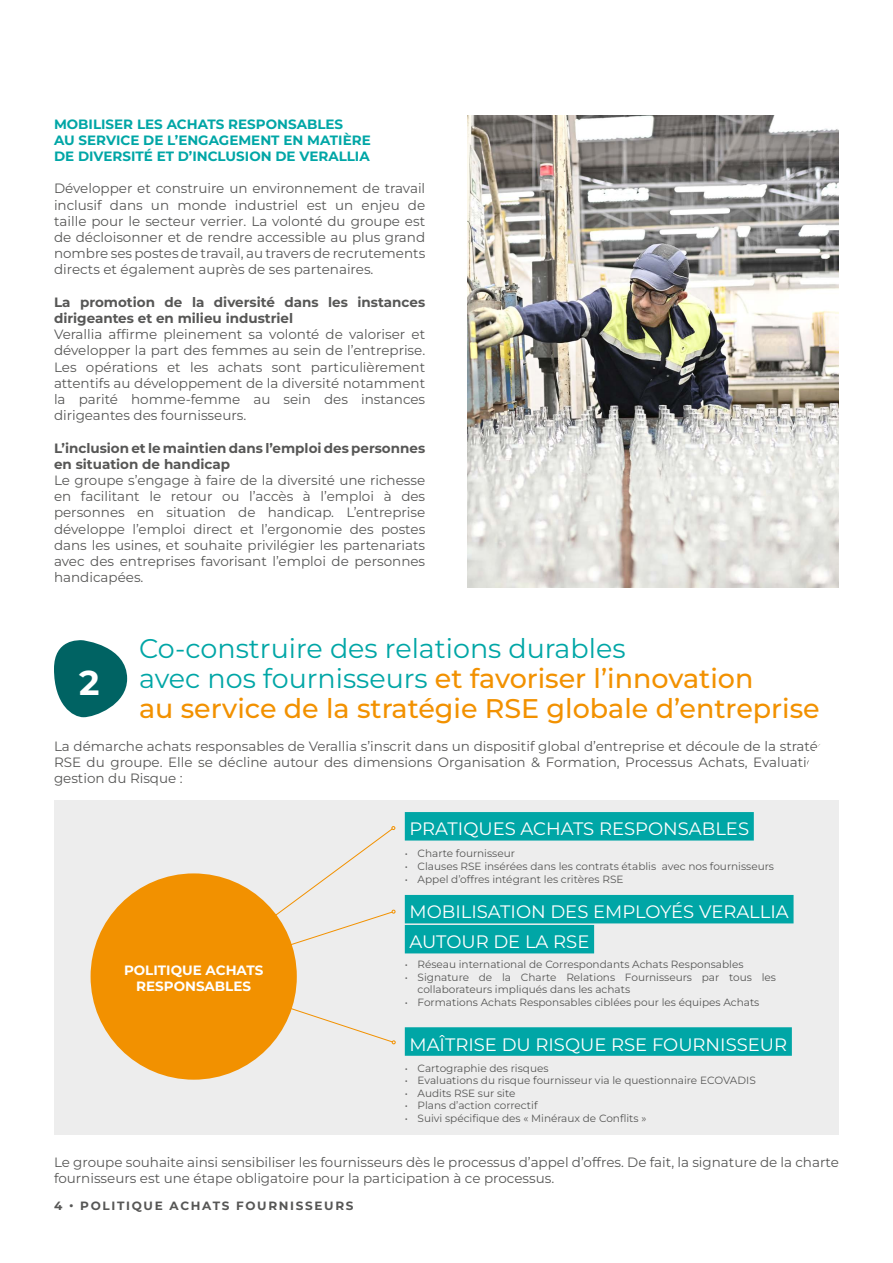
<style>
.page{position:relative;width:893px;height:1263px;background:#fff}
.page>*{position:absolute;margin:0;border:0;box-sizing:border-box;transform-origin:0 0}
.t1{font:700 34.5px "Montserrat";color:#fff}
.t2{font:500 27px/30px "Montserrat";color:#f29100}
.t3{font:18px/30px "Montserrat";color:#fff}
.t4{font:13.5px/16.2px "Montserrat";color:#575756;text-align:justify}
.t5{font:700 13.5px/16.2px "Montserrat";color:#575756}
.t6{font:700 13.5px/16.2px "Montserrat";color:#00a6a6}
.t7{font:700 13.5px/16.2px "Montserrat";color:#fff;text-align:center}
.t8{font:700 12px "Montserrat";letter-spacing:.14em;color:#575756}
.t9{font:10.5px/12.6px "Montserrat";color:#575756}
.s1{font-weight:400;color:#00a6a6}
</style>
<div class="page">
<svg style="left:54px;top:640px;width:73px;height:77px"></svg>
<img style="left:468px;top:116px;width:371px;height:471px">
<div style="left:54px;top:800px;width:785px;height:335px;background:#ededed"></div>
<div style="left:91px;top:873px;width:206px;height:207px;background:#f29100;border-radius:50%"></div>
<svg style="left:193px;top:826px;width:203px;height:218px"></svg>
<div style="left:405px;top:812px;width:349px;height:28px;background:#00a6a6"></div>
<div style="left:405px;top:895px;width:388px;height:28px;background:#00a6a6"></div>
<div style="left:405px;top:925px;width:189px;height:28px;background:#00a6a6"></div>
<div style="left:405px;top:1027px;width:387px;height:29px;background:#00a6a6"></div>
<p class="t6" style="left:54px;top:115px;width:318px">MOBILISER LES ACHATS RESPONSABLES<br>AU SERVICE DE L’ENGAGEMENT EN MATIÈRE<br>DE DIVERSITÉ ET D’INCLUSION DE VERALLIA</p>
<p class="t4" style="left:54px;top:180px;width:373px">Développer et construire un environnement de travail inclusif dans un monde industriel est un enjeu de taille pour le secteur verrier. La volonté du groupe est de décloisonner et de rendre accessible au plus grand nombre ses postes de travail, au travers de recrutements directs et également auprès de ses partenaires.</p>
<p class="t5" style="left:54px;top:294px;width:373px">La promotion de la diversité dans les instances dirigeantes et en milieu industriel</p>
<p class="t4" style="left:54px;top:326px;width:373px">Verallia affirme pleinement sa volonté de valoriser et développer la part des femmes au sein de l’entreprise.<br>Les opérations et les achats sont particulièrement attentifs au développement de la diversité notamment la parité homme-femme au sein des instances dirigeantes des fournisseurs.</p>
<p class="t5" style="left:54px;top:439px;width:373px">L’inclusion et le maintien dans l’emploi des personnes en situation de handicap</p>
<p class="t4" style="left:54px;top:472px;width:373px">Le groupe s’engage à faire de la diversité une richesse en facilitant le retour ou l’accès à l’emploi à des personnes en situation de handicap. L’entreprise développe l’emploi direct et l’ergonomie des postes dans les usines, et souhaite privilégier les partenariats avec des entreprises favorisant l’emploi de personnes handicapées.</p>
<h1 class="t1" style="left:79px;top:660px;width:22px">2</h1>
<h2 class="t2" style="left:139px;top:632px;width:682px"><span class="s1">Co-construire des relations durables<br>avec nos fournisseurs</span> et favoriser l’innovation<br>au service de la stratégie RSE globale d’entreprise</h2>
<p class="t4" style="left:54px;top:738px;width:786px">La démarche achats responsables de Verallia s’inscrit dans un dispositif global d’entreprise et découle de la stratégie RSE du groupe. Elle se décline autour des dimensions Organisation &amp; Formation, Processus Achats, Evaluation &amp; gestion du Risque :</p>
<h3 class="t3" style="left:410px;top:813px;width:341px">PRATIQUES ACHATS RESPONSABLES</h3>
<p class="t9" style="left:405px;top:847px;width:112px">• Charte fournisseur</p>
<p class="t9" style="left:405px;top:860px;width:371px">• Clauses RSE insérées dans les contrats établis avec nos fournisseurs</p>
<p class="t9" style="left:405px;top:872px;width:220px">• Appel d’offres intégrant les critères RSE</p>
<p class="t7" style="left:124px;top:962px;width:141px">POLITIQUE ACHATS<br>RESPONSABLES</p>
<h3 class="t3" style="left:410px;top:896px;width:381px">MOBILISATION DES EMPLOYÉS VERALLIA<br>AUTOUR DE LA RSE</h3>
<p class="t9" style="left:405px;top:958px;width:340px">• Réseau international de Correspondants Achats Responsables</p>
<p class="t9" style="left:418px;top:970px;width:360px;text-indent:-13px">• Signature de la Charte Relations Fournisseurs par tous les collaborateurs impliqués dans les achats</p>
<p class="t9" style="left:405px;top:995px;width:356px">• Formations Achats Responsables ciblées pour les équipes Achats</p>
<h3 class="t3" style="left:410px;top:1029px;width:379px">MAÎTRISE DU RISQUE RSE FOURNISSEUR</h3>
<p class="t9" style="left:405px;top:1061px;width:145px">• Cartographie des risques</p>
<p class="t9" style="left:405px;top:1074px;width:352px">• Evaluations du risque fournisseur via le questionnaire ECOVADIS</p>
<p class="t9" style="left:405px;top:1086px;width:112px">• Audits RSE sur site</p>
<p class="t9" style="left:405px;top:1099px;width:134px">• Plans d’action correctif</p>
<p class="t9" style="left:405px;top:1112px;width:243px">• Suivi spécifique des « Minéraux de Conflits »</p>
<p class="t4" style="left:54px;top:1153px;width:786px">Le groupe souhaite ainsi sensibiliser les fournisseurs dès le processus d’appel d’offres. De fait, la signature de la charte fournisseurs est une étape obligatoire pour la participation à ce processus.</p>
<p class="t8" style="left:54px;top:1197px;width:301px">4 • POLITIQUE ACHATS FOURNISSEURS</p>
</div>
